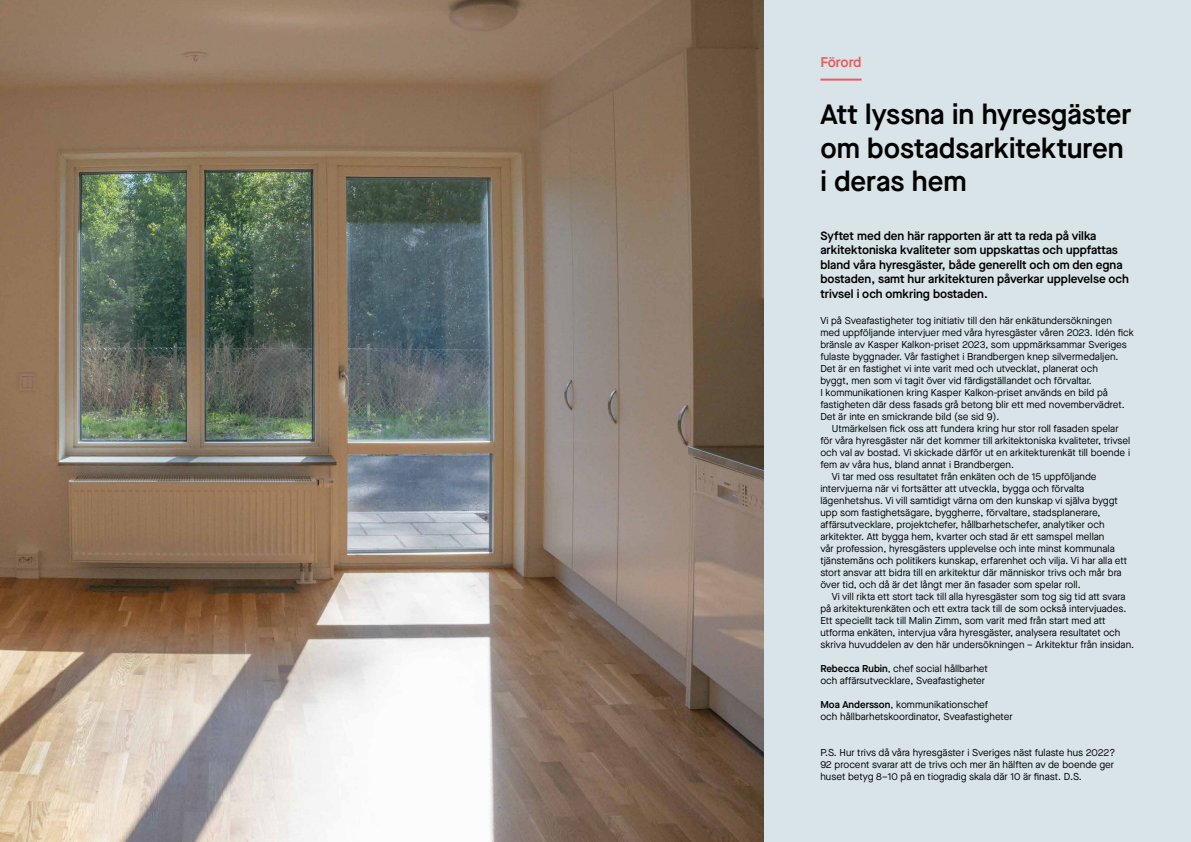
<style>
.page{position:relative;width:1191px;height:842px;background:#fff}
.page>*{position:absolute;margin:0;border:0;box-sizing:border-box;transform-origin:0 0}
.t1{font:600 28px/33.6px "Maison Neue";letter-spacing:-.005em;color:#000001}
.t2{font:600 14px "Maison Neue";letter-spacing:-.025em;color:#eb5c5f}
.t3{font:600 12px/14.4px "Maison Neue";color:#000001}
.t4{font:10px/12px "Maison Neue";color:#000001}
.s1{font-weight:600}
</style>
<div class="page">
<div style="left:763px;top:0;width:428px;height:842px;background:#d9e4e8"></div>
<hr style="left:820px;top:79px;width:41px;height:2px;background:#eb5c5f">
<img style="left:0;top:0;width:763px;height:842px">
<h2 class="t2" style="left:820px;top:53px;width:43px">Förord</h2>
<h1 class="t1" style="left:820px;top:97px;width:313px">Att lyssna in hyresgäster om bostadsarkitekturen i deras hem</h1>
<p class="t3" style="left:820px;top:228px;width:310px">Syftet med den här rapporten är att ta reda på vilka arkitektoniska kvaliteter som uppskattas och uppfattas bland våra hyresgäster, både generellt och om den egna bostaden, samt hur arkitekturen påverkar upplevelse och trivsel i och omkring bostaden.</p>
<p class="t4" style="left:820px;top:314px;width:293px">Vi på Sveafastigheter tog initiativ till den här enkätundersökningen</p>
<p class="t4" style="left:820px;top:326px;width:315px">med uppföljande intervjuer med våra hyresgäster våren 2023. Idén fick</p>
<p class="t4" style="left:820px;top:338px;width:308px">bränsle av Kasper Kalkon-priset 2023, som uppmärksammar Sveriges</p>
<p class="t4" style="left:820px;top:350px;width:300px">fulaste byggnader. Vår fastighet i Brandbergen knep silvermedaljen.</p>
<p class="t4" style="left:820px;top:362px;width:279px">Det är en fastighet vi inte varit med och utvecklat, planerat och</p>
<p class="t4" style="left:820px;top:374px;width:273px">byggt, men som vi tagit över vid färdigställandet och förvaltar.</p>
<p class="t4" style="left:820px;top:386px;width:289px">I kommunikationen kring Kasper Kalkon-priset används en bild på</p>
<p class="t4" style="left:820px;top:398px;width:306px">fastigheten där dess fasads grå betong blir ett med novembervädret.</p>
<p class="t4" style="left:820px;top:410px;width:180px">Det är inte en smickrande bild (se sid 9).</p>
<p class="t4" style="left:831px;top:422px;width:288px">Utmärkelsen fick oss att fundera kring hur stor roll fasaden spelar</p>
<p class="t4" style="left:820px;top:434px;width:311px">för våra hyresgäster när det kommer till arkitektoniska kvaliteter, trivsel</p>
<p class="t4" style="left:820px;top:446px;width:311px">och val av bostad. Vi skickade därför ut en arkitekturenkät till boende i</p>
<p class="t4" style="left:820px;top:458px;width:195px">fem av våra hus, bland annat i Brandbergen.</p>
<p class="t4" style="left:831px;top:470px;width:266px">Vi tar med oss resultatet från enkäten och de 15 uppföljande</p>
<p class="t4" style="left:820px;top:482px;width:265px">intervjuerna när vi fortsätter att utveckla, bygga och förvalta</p>
<p class="t4" style="left:820px;top:494px;width:299px">lägenhetshus. Vi vill samtidigt värna om den kunskap vi själva byggt</p>
<p class="t4" style="left:820px;top:506px;width:282px">upp som fastighetsägare, byggherre, förvaltare, stadsplanerare,</p>
<p class="t4" style="left:820px;top:518px;width:286px">affärsutvecklare, projektchefer, hållbarhetschefer, analytiker och</p>
<p class="t4" style="left:820px;top:530px;width:285px">arkitekter. Att bygga hem, kvarter och stad är ett samspel mellan</p>
<p class="t4" style="left:820px;top:542px;width:296px">vår profession, hyresgästers upplevelse och inte minst kommunala</p>
<p class="t4" style="left:820px;top:554px;width:308px">tjänstemäns och politikers kunskap, erfarenhet och vilja. Vi har alla ett</p>
<p class="t4" style="left:820px;top:566px;width:303px">stort ansvar att bidra till en arkitektur där människor trivs och mår bra</p>
<p class="t4" style="left:820px;top:578px;width:262px">över tid, och då är det långt mer än fasader som spelar roll.</p>
<p class="t4" style="left:831px;top:590px;width:295px">Vi vill rikta ett stort tack till alla hyresgäster som tog sig tid att svara</p>
<p class="t4" style="left:820px;top:602px;width:307px">på arkitekturenkäten och ett extra tack till de som också intervjuades.</p>
<p class="t4" style="left:820px;top:614px;width:286px">Ett speciellt tack till Malin Zimm, som varit med från start med att</p>
<p class="t4" style="left:820px;top:626px;width:301px">utforma enkäten, intervjua våra hyresgäster, analysera resultatet och</p>
<p class="t4" style="left:820px;top:638px;width:315px">skriva huvuddelen av den här undersökningen – Arkitektur från insidan.</p>
<p class="t4" style="left:820px;top:662px;width:169px"><span class="s1">Rebecca Rubin</span>, chef social hållbarhet och affärsutvecklare, Sveafastigheter</p>
<p class="t4" style="left:820px;top:698px;width:194px"><span class="s1">Moa Andersson</span>, kommunikationschef<br>och hållbarhetskoordinator, Sveafastigheter</p>
<p class="t4" style="left:820px;top:746px;width:296px;text-align:justify">P.S. Hur trivs då våra hyresgäster i Sveriges näst fulaste hus 2022?<br>92 procent svarar att de trivs och mer än hälften av de boende ger huset betyg 8–10 på en tiogradig skala där 10 är finast. D.S.</p>
</div>
